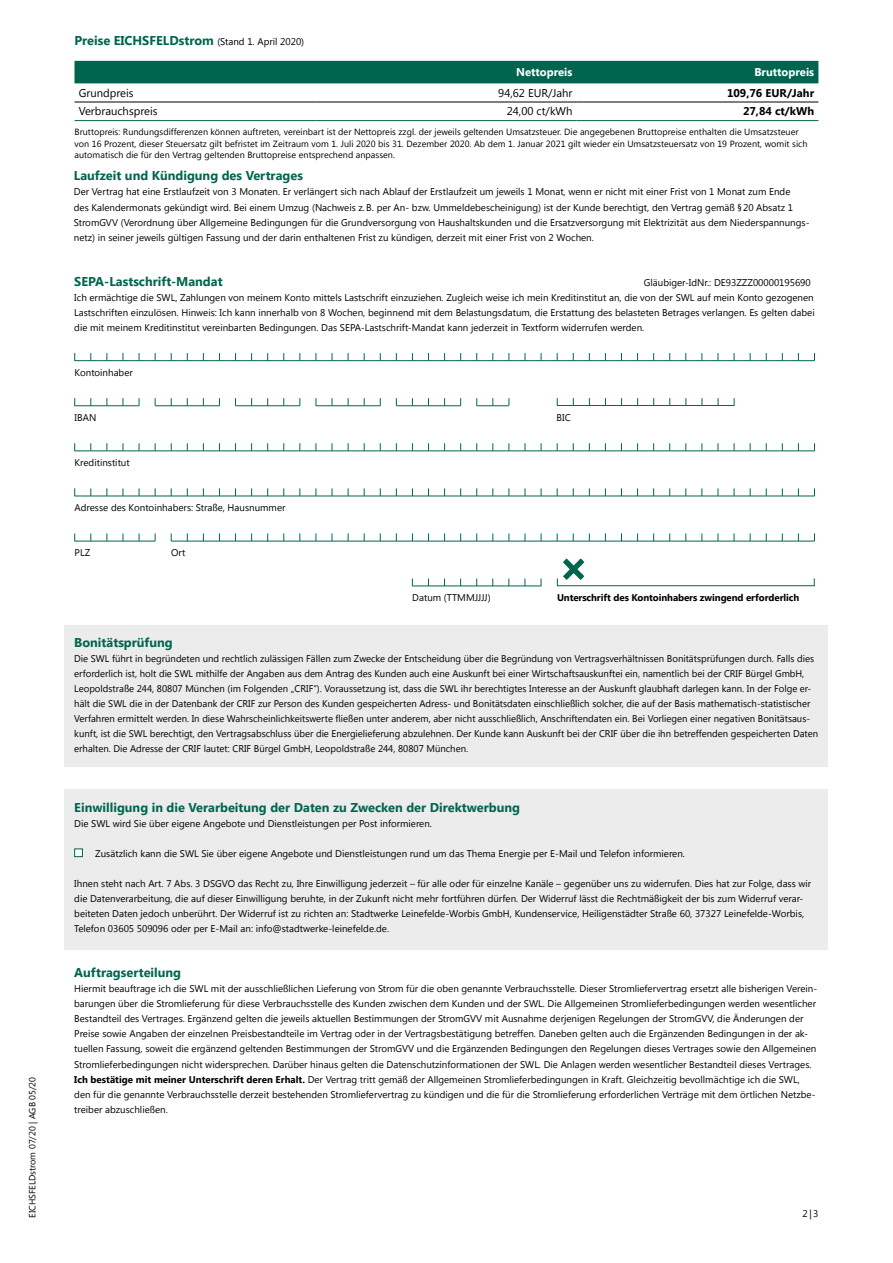
<style>
.page{position:relative;width:893px;height:1263px;background:#fff}
.page>*{position:absolute;margin:0;border:0;box-sizing:border-box;transform-origin:0 0}
.t1{font:700 12.75px "Segoe UI";color:#00654f}
.t2{font:11.25px "Segoe UI";color:#000}
.t3{font:700 11.25px "Segoe UI";color:#000}
.t4{font:700 11.25px "Segoe UI";color:#fff}
.t5{font:9.75px/15px "Segoe UI";color:#000}
.t6{font:700 9.75px "Segoe UI";letter-spacing:-.01em;color:#000}
.t7{font:9px/11.2px "Segoe UI";letter-spacing:.005em;color:#000}
.s1{font-weight:400;font-size:9.75px;color:#000}
.s2{font-weight:700}
</style>
<div class="page">
<div style="left:65px;top:789px;width:763px;height:160px;background:#ececec"></div>
<div style="left:65px;top:625px;width:763px;height:142px;background:#ececec"></div>
<div style="left:74px;top:848px;width:9px;height:9px;background:#fff;border:1px solid #00654f"></div>
<hr style="left:75px;top:496px;width:740px;height:1px;background:#00654f">
<hr style="left:171px;top:541px;width:644px;height:1px;background:#00654f">
<hr style="left:75px;top:541px;width:80px;height:1px;background:#00654f">
<hr style="left:75px;top:451px;width:740px;height:1px;background:#00654f">
<hr style="left:557px;top:405px;width:177px;height:1px;background:#00654f">
<hr style="left:557px;top:585px;width:258px;height:1px;background:#00654f">
<svg style="left:557px;top:558px;width:27px;height:28px"></svg>
<hr style="left:412px;top:586px;width:129px;height:1px;background:#00654f">
<hr style="left:75px;top:405px;width:64px;height:1px;background:#00654f">
<hr style="left:155px;top:405px;width:65px;height:1px;background:#00654f">
<hr style="left:235px;top:405px;width:65px;height:1px;background:#00654f">
<hr style="left:316px;top:405px;width:64px;height:1px;background:#00654f">
<hr style="left:396px;top:405px;width:65px;height:1px;background:#00654f">
<hr style="left:477px;top:405px;width:32px;height:1px;background:#00654f">
<hr style="left:75px;top:360px;width:740px;height:1px;background:#00654f">
<div style="left:74px;top:61px;width:744px;height:22px;background:#00654f"></div>
<hr style="left:74px;top:102px;width:242px;height:1px;background:#000">
<hr style="left:316px;top:102px;width:261px;height:1px;background:#000">
<hr style="left:577px;top:102px;width:241px;height:1px;background:#000">
<hr style="left:74px;top:120px;width:242px;height:1px;background:#00654f">
<hr style="left:316px;top:120px;width:261px;height:1px;background:#00654f">
<hr style="left:577px;top:120px;width:241px;height:1px;background:#00654f">
<p class="t7" style="left:26px;top:1218px;width:142px;rotate:-90deg">EICHSFELDstrom 07/20 | AGB 05/20</p>
<h1 class="t1" style="left:74px;top:31px;width:231px">Preise EICHSFELDstrom <span class="s1">(Stand 1. April 2020)</span></h1>
<p class="t4" style="left:516px;top:64px;width:58px">Nettopreis</p>
<p class="t4" style="left:754px;top:64px;width:61px">Bruttopreis</p>
<p class="t2" style="left:79px;top:85px;width:56px">Grundpreis</p>
<p class="t2" style="left:498px;top:85px;width:76px">94,62 EUR/Jahr</p>
<p class="t3" style="left:727px;top:85px;width:89px">109,76 EUR/Jahr</p>
<p class="t2" style="left:79px;top:103px;width:80px">Verbrauchspreis</p>
<p class="t2" style="left:507px;top:103px;width:67px">24,00 ct/kWh</p>
<p class="t3" style="left:743px;top:103px;width:73px">27,84 ct/kWh</p>
<p class="t7" style="left:74px;top:126px;width:735px">Bruttopreis: Rundungsdifferenzen können auftreten, vereinbart ist der Nettopreis zzgl. der jeweils geltenden Umsatzsteuer. Die angegebenen Bruttopreise enthalten die Umsatzsteuer von 16 Prozent, dieser Steuersatz gilt befristet im Zeitraum vom 1. Juli 2020 bis 31. Dezember 2020. Ab dem 1. Januar 2021 gilt wieder ein Umsatzsteuersatz von 19 Prozent, womit sich automatisch die für den Vertrag geltenden Bruttopreise entsprechend anpassen.</p>
<h1 class="t1" style="left:74px;top:167px;width:231px">Laufzeit und Kündigung des Vertrages</h1>
<p class="t5" style="left:74px;top:184px;width:737px">Der Vertrag hat eine Erstlaufzeit von 3 Monaten. Er verlängert sich nach Ablauf der Erstlaufzeit um jeweils 1 Monat, wenn er nicht mit einer Frist von 1 Monat zum Ende<br>des Kalendermonats gekündigt wird. Bei einem Umzug (Nachweis z.B. per An- bzw. Ummeldebescheinigung) ist der Kunde berechtigt, den Vertrag gemäß §20 Absatz 1<br>StromGVV (Verordnung über Allgemeine Bedingungen für die Grundversorgung von Haushaltskunden und die Ersatzversorgung mit Elektrizität aus dem Niederspannungs&shy;netz) in seiner jeweils gültigen Fassung und der darin enthaltenen Frist zu kündigen, derzeit mit einer Frist von 2 Wochen.</p>
<h1 class="t1" style="left:74px;top:272px;width:150px">SEPA-Lastschrift-Mandat</h1>
<p class="t5" style="left:74px;top:274px;width:742px;text-indent:569px">Gläubiger-IdNr.: DE93ZZZ00000195690<br>Ich ermächtige die SWL, Zahlungen von meinem Konto mittels Lastschrift einzuziehen. Zugleich weise ich mein Kreditinstitut an, die von der SWL auf mein Konto gezogenen Lastschriften einzulösen. Hinweis: Ich kann innerhalb von 8 Wochen, beginnend mit dem Belastungsdatum, die Erstattung des belasteten Betrages verlangen. Es gelten dabei die mit meinem Kreditinstitut vereinbarten Bedingungen. Das SEPA-Lastschrift-Mandat kann jederzeit in Textform widerrufen werden.</p>
<p class="t5" style="left:75px;top:364px;width:60px">Kontoinhaber</p>
<p class="t5" style="left:75px;top:410px;width:23px">IBAN</p>
<p class="t5" style="left:75px;top:455px;width:57px">Kreditinstitut</p>
<p class="t5" style="left:75px;top:500px;width:212px">Adresse des Kontoinhabers: Straße, Hausnummer</p>
<p class="t5" style="left:75px;top:545px;width:17px">PLZ</p>
<p class="t5" style="left:171px;top:545px;width:16px">Ort</p>
<p class="t5" style="left:556px;top:410px;width:16px">BIC</p>
<p class="t5" style="left:412px;top:590px;width:80px">Datum (TTMMJJJJ)</p>
<p class="t6" style="left:557px;top:591px;width:244px">Unterschrift des Kontoinhabers zwingend erforderlich</p>
<h1 class="t1" style="left:74px;top:633px;width:100px">Bonitätsprüfung</h1>
<p class="t5" style="left:74px;top:650px;width:745px">Die SWL führt in begründeten und rechtlich zulässigen Fällen zum Zwecke der Entscheidung über die Begründung von Vertragsverhältnissen Bonitätsprüfungen durch. Falls dies erforderlich ist, holt die SWL mithilfe der Angaben aus dem Antrag des Kunden auch eine Auskunft bei einer Wirtschaftsauskunftei ein, namentlich bei der CRIF Bürgel GmbH, Leopoldstraße 244, 80807 München (im Folgenden „CRIF“). Voraussetzung ist, dass die SWL ihr berechtigtes Interesse an der Auskunft glaubhaft darlegen kann. In der Folge er&shy;hält die SWL die in der Datenbank der CRIF zur Person des Kunden gespeicherten Adress- und Bonitätsdaten einschließlich solcher, die auf der Basis mathematisch-statistischer Verfahren ermittelt werden. In diese Wahrscheinlichkeitswerte fließen unter anderem, aber nicht ausschließlich, Anschriftendaten ein. Bei Vorliegen einer negativen Bonitätsaus&shy;kunft, ist die SWL berechtigt, den Vertragsabschluss über die Energielieferung abzulehnen. Der Kunde kann Auskunft bei der CRIF über die ihn betreffenden gespeicherten Daten erhalten. Die Adresse der CRIF lautet: CRIF Bürgel GmbH, Leopoldstraße 244, 80807 München.</p>
<h1 class="t1" style="left:74px;top:798px;width:447px">Einwilligung in die Verarbeitung der Daten zu Zwecken der Direktwerbung</h1>
<p class="t5" style="left:74px;top:815px;width:359px">Die SWL wird Sie über eigene Angebote und Dienstleistungen per Post informieren.</p>
<p class="t5" style="left:95px;top:846px;width:591px">Zusätzlich kann die SWL Sie über eigene Angebote und Dienstleistungen rund um das Thema Energie per E-Mail und Telefon informieren.</p>
<p class="t5" style="left:74px;top:876px;width:739px">Ihnen steht nach Art. 7 Abs. 3 DSGVO das Recht zu, Ihre Einwilligung jederzeit – für alle oder für einzelne Kanäle – gegenüber uns zu widerrufen. Dies hat zur Folge, dass wir die Datenverarbeitung, die auf dieser Einwilligung beruhte, in der Zukunft nicht mehr fortführen dürfen. Der Widerruf lässt die Rechtmäßigkeit der bis zum Widerruf verar&shy;beiteten Daten jedoch unberührt. Der Widerruf ist zu richten an: Stadtwerke Leinefelde-Worbis GmbH, Kundenservice, Heiligenstädter Straße 60, 37327 Leinefelde-Worbis, Telefon 03605 509096 oder per E-Mail an: info@stadtwerke-leinefelde.de.</p>
<h1 class="t1" style="left:74px;top:964px;width:108px">Auftragserteilung</h1>
<p class="t5" style="left:74px;top:981px;width:744px">Hiermit beauftrage ich die SWL mit der ausschließlichen Lieferung von Strom für die oben genannte Verbrauchsstelle. Dieser Stromliefervertrag ersetzt alle bisherigen Verein&shy;barungen über die Stromlieferung für diese Verbrauchsstelle des Kunden zwischen dem Kunden und der SWL. Die Allgemeinen Stromlieferbedingungen werden wesentlicher Bestandteil des Vertrages. Ergänzend gelten die jeweils aktuellen Bestimmungen der StromGVV mit Ausnahme derjenigen Regelungen der StromGVV, die Änderungen der Preise sowie Angaben der einzelnen Preisbestandteile im Vertrag oder in der Vertragsbestätigung betreffen. Daneben gelten auch die Ergänzenden Bedingungen in der ak&shy;tuellen Fassung, soweit die ergänzend geltenden Bestimmungen der StromGVV und die Ergänzenden Bedingungen den Regelungen dieses Vertrages sowie den Allgemeinen Stromlieferbedingungen nicht widersprechen. Darüber hinaus gelten die Datenschutzinformationen der SWL. Die Anlagen werden wesentlicher Bestandteil dieses Vertrages.<br><span class="s2">Ich bestätige mit meiner Unterschrift deren Erhalt.</span> Der Vertrag tritt gemäß der Allgemeinen Stromlieferbedingungen in Kraft. Gleichzeitig bevollmächtige ich die SWL, den für die genannte Verbrauchsstelle derzeit bestehenden Stromliefervertrag zu kündigen und die für die Stromlieferung erforderlichen Verträge mit dem örtlichen Netzbe&shy;treiber abzuschließen.</p>
<p class="t5" style="left:803px;top:1205px;width:17px">2|3</p>
</div>
